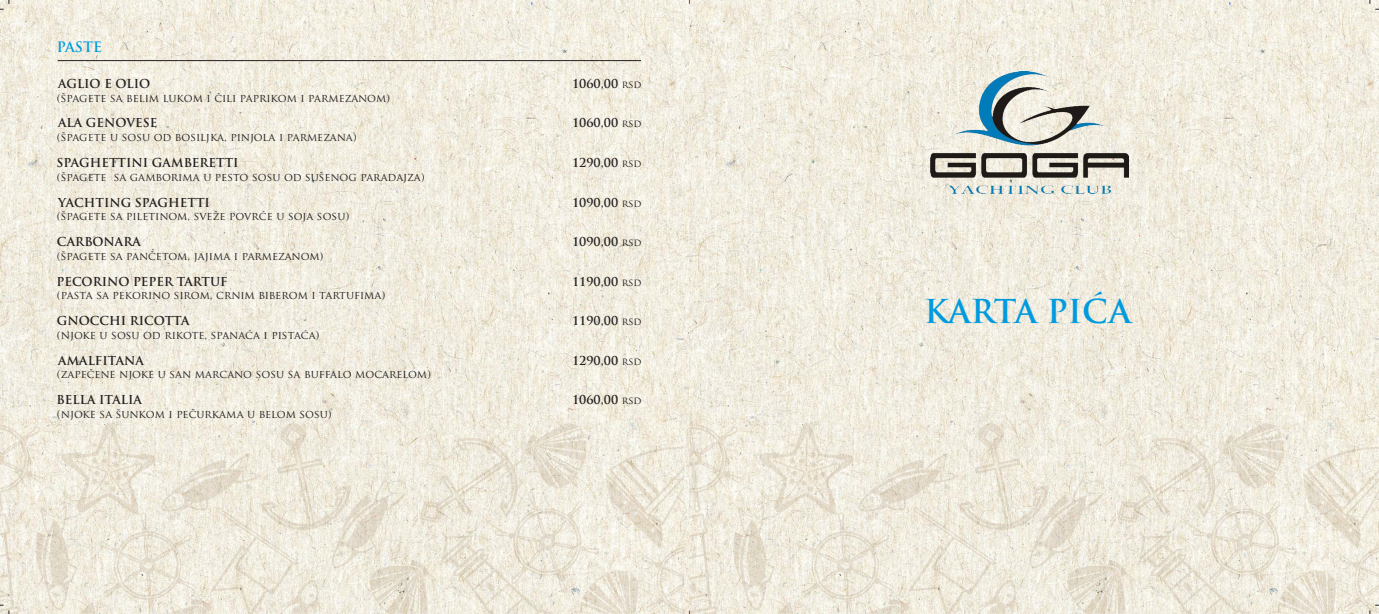
<style>
.page{position:relative;width:1379px;height:614px;background:#fff}
.page>*{position:absolute;margin:0;border:0;box-sizing:border-box;transform-origin:0 0}
.t1{font:700 32.1px "Trajan Pro";letter-spacing:-.01em;color:#009bdf}
.t2{font:700 14px "Trajan Pro";letter-spacing:-.005em;color:#009bdf}
.t3{font:700 12px "Trajan Pro";color:#231f20}
.t4{font:11px "Trajan Pro";color:#231f20}
.s1{font-weight:400;font-size:10px}
</style>
<div class="page">
<img style="left:0;top:1px;width:1379px;height:404px">
<hr style="left:58px;top:60px;width:583px;height:1px;background:#231f20">
<img style="left:930px;top:71px;width:199px;height:122px">
<svg style="left:0;top:0;width:10px;height:10px"></svg>
<svg style="left:1369px;top:0;width:10px;height:10px"></svg>
<svg style="left:0;top:405px;width:1379px;height:209px;background:#ede8da"></svg>
<p class="t2" style="left:57px;top:42px;width:47px">PASTE</p>
<p class="t3" style="left:58px;top:79px;width:94px">AGLIO E OLIO</p>
<p class="t4" style="left:57px;top:93px;width:335px">(ŠPAGETE SA BELIM LUKOM I ČILI PAPRIKOM I PARMEZANOM)</p>
<p class="t3" style="left:58px;top:118px;width:101px">ALA GENOVESE</p>
<p class="t4" style="left:57px;top:133px;width:301px">(ŠPAGETE U SOSU OD BOSILJKA, PINJOLA I PARMEZANA)</p>
<p class="t3" style="left:57px;top:158px;width:184px">SPAGHETTINI GAMBERETTI</p>
<p class="t4" style="left:57px;top:172px;width:369px">(ŠPAGETE SA GAMBORIMA U PESTO SOSU OD SUŠENOG PARADAJZA)</p>
<p class="t3" style="left:58px;top:197px;width:153px">YACHTING SPAGHETTI</p>
<p class="t4" style="left:57px;top:212px;width:294px">(ŠPAGETE SA PILETINOM, SVEŽE POVRĆE U SOJA SOSU)</p>
<p class="t3" style="left:57px;top:237px;width:85px">CARBONARA</p>
<p class="t4" style="left:57px;top:251px;width:268px">(ŠPAGETE SA PANČETOM, JAJIMA I PARMEZANOM)</p>
<p class="t3" style="left:57px;top:276px;width:173px">PECORINO PEPER TARTUF</p>
<p class="t4" style="left:57px;top:291px;width:330px">(PASTA SA PEKORINO SIROM, CRNIM BIBEROM I TARTUFIMA)</p>
<p class="t3" style="left:57px;top:316px;width:134px">GNOCCHI RICOTTA</p>
<p class="t4" style="left:57px;top:330px;width:264px">(NJOKE U SOSU OD RIKOTE, SPANAĆA I PISTAĆA)</p>
<p class="t3" style="left:58px;top:355px;width:87px">AMALFITANA</p>
<p class="t4" style="left:57px;top:370px;width:375px">(ZAPEČENE NJOKE U SAN MARCANO SOSU SA BUFFALO MOCARELOM)</p>
<p class="t3" style="left:57px;top:395px;width:87px">BELLA ITALIA</p>
<p class="t4" style="left:57px;top:409px;width:276px">(NJOKE SA ŠUNKOM I PEČURKAMA U BELOM SOSU)</p>
<p class="t3" style="left:572px;top:79px;width:71px">1060,00 <span class="s1">RSD</span></p>
<p class="t3" style="left:572px;top:118px;width:71px">1060,00 <span class="s1">RSD</span></p>
<p class="t3" style="left:572px;top:158px;width:71px">1290,00 <span class="s1">RSD</span></p>
<p class="t3" style="left:572px;top:197px;width:71px">1090,00 <span class="s1">RSD</span></p>
<p class="t3" style="left:572px;top:237px;width:71px">1090,00 <span class="s1">RSD</span></p>
<p class="t3" style="left:572px;top:276px;width:71px">1190,00 <span class="s1">RSD</span></p>
<p class="t3" style="left:572px;top:316px;width:71px">1190,00 <span class="s1">RSD</span></p>
<p class="t3" style="left:572px;top:355px;width:71px">1290,00 <span class="s1">RSD</span></p>
<p class="t3" style="left:572px;top:395px;width:71px">1060,00 <span class="s1">RSD</span></p>
<h1 class="t1" style="left:924px;top:298px;width:208px">KARTA PIĆA</h1>
</div>
